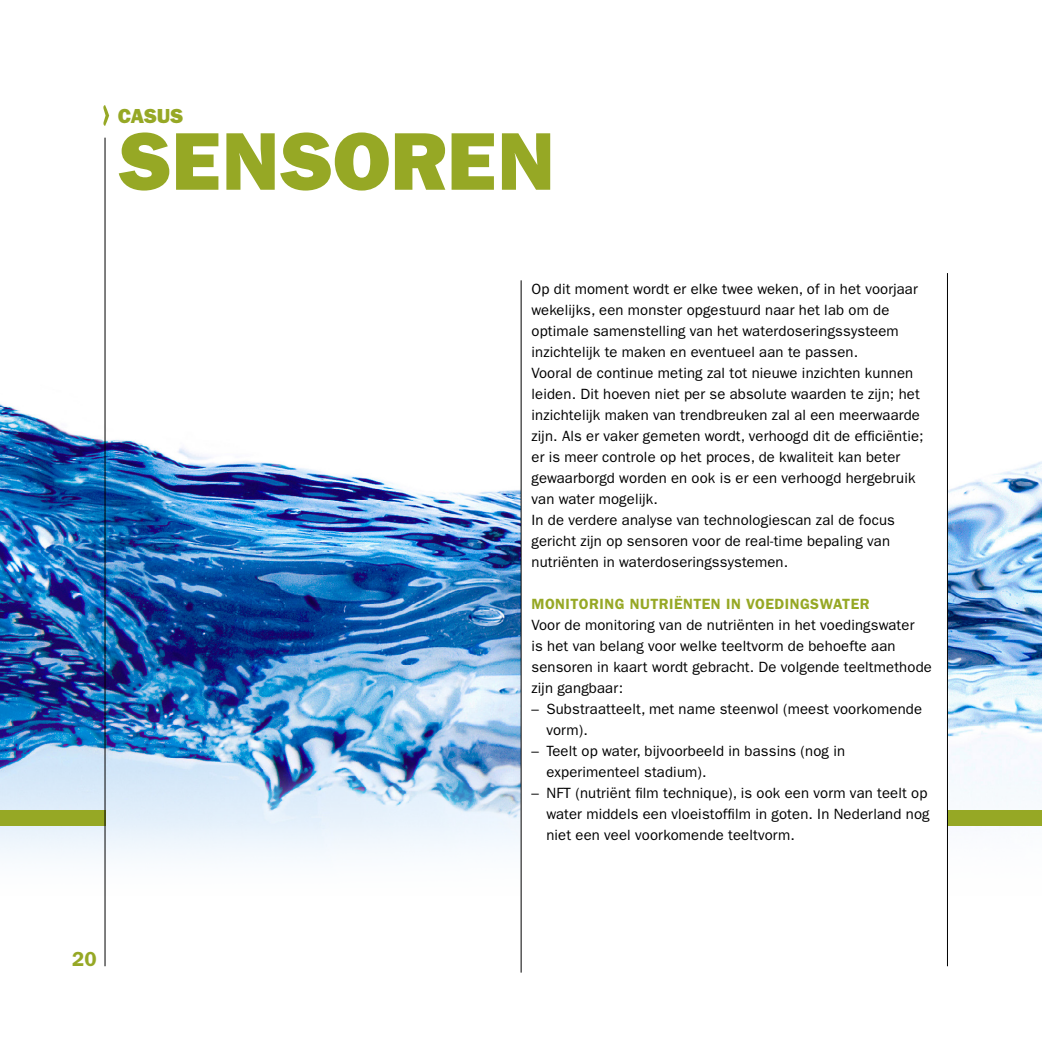
<style>
.page{position:relative;width:1042px;height:1042px;background:#fff}
.page>*{position:absolute;margin:0;border:0;box-sizing:border-box;transform-origin:0 0}
.t1{font:82.25px "ITC Franklin Gothic Std Hvy";letter-spacing:.005em;color:#96a825}
.t2{font:800 21px "Franklin Goth EF";color:#96a825}
.t3{font:600 21px "Franklin Goth EF";color:#96a825}
.t4{font:14.88px/21px "ITC Franklin Gothic Std";letter-spacing:.01em;color:#000}
.t5{font:600 14.88px "ITC Franklin Gothic Std";letter-spacing:.03em;color:#96a825}
</style>
<div class="page">
<img style="left:0;top:115px;width:1042px;height:858px">
<div style="left:521px;top:280px;width:426px;height:682px;background:#fff"></div>
<div style="left:0;top:810px;width:105px;height:15px;background:#96a825"></div>
<div style="left:947px;top:810px;width:95px;height:15px;background:#96a825"></div>
<hr style="left:105px;top:138px;width:1px;height:828px;background:#000">
<svg style="left:103px;top:105px;width:6px;height:21px"></svg>
<hr style="left:947px;top:273px;width:1px;height:693px;background:#000">
<hr style="left:521px;top:280px;width:1px;height:692px;background:#000">
<h2 class="t2" style="left:118px;top:104px;width:67px">CASUS</h2>
<h1 class="t1" style="left:118px;top:113px;width:438px">SENSOREN</h1>
<p class="t4" style="left:531px;top:279px;width:394px">Op dit moment wordt er elke twee weken, of in het voorjaar wekelijks, een monster opgestuurd naar het lab om de optimale samenstelling van het waterdoseringssysteem inzichtelijk te maken en eventueel aan te passen.<br>Vooral de continue meting zal tot nieuwe inzichten kunnen leiden. Dit hoeven niet per se absolute waarden te zijn; het inzichtelijk maken van trendbreuken zal al een meerwaarde zijn. Als er vaker gemeten wordt, verhoogd dit de efficiëntie; er is meer controle op het proces, de kwaliteit kan beter gewaarborgd worden en ook is er een verhoogd hergebruik van water mogelijk.<br>In de verdere analyse van technologiescan zal de focus gericht zijn op sensoren voor de real-time bepaling van nutriënten in waterdoseringssystemen.</p>
<p class="t5" style="left:531px;top:595px;width:340px">MONITORING NUTRIËNTEN IN VOEDINGSWATER</p>
<p class="t4" style="left:531px;top:615px;width:402px">Voor de monitoring van de nutriënten in het voedingswater<br>is het van belang voor welke teeltvorm de behoefte aan sensoren in kaart wordt gebracht. De volgende teeltmethode zijn gangbaar:</p>
<p class="t4" style="left:546px;top:699px;width:377px;text-indent:-15px">– Substraatteelt, met name steenwol (meest voorkomende vorm).</p>
<p class="t4" style="left:546px;top:741px;width:300px;text-indent:-15px">– Teelt op water, bijvoorbeeld in bassins (nog in experimenteel stadium).</p>
<p class="t4" style="left:546px;top:783px;width:385px;text-indent:-15px">– NFT (nutriënt film technique), is ook een vorm van teelt op water middels een vloeistoffilm in goten. In Nederland nog niet een veel voorkomende teeltvorm.</p>
<h2 class="t3" style="left:72px;top:946px;width:26px">20</h2>
</div>
